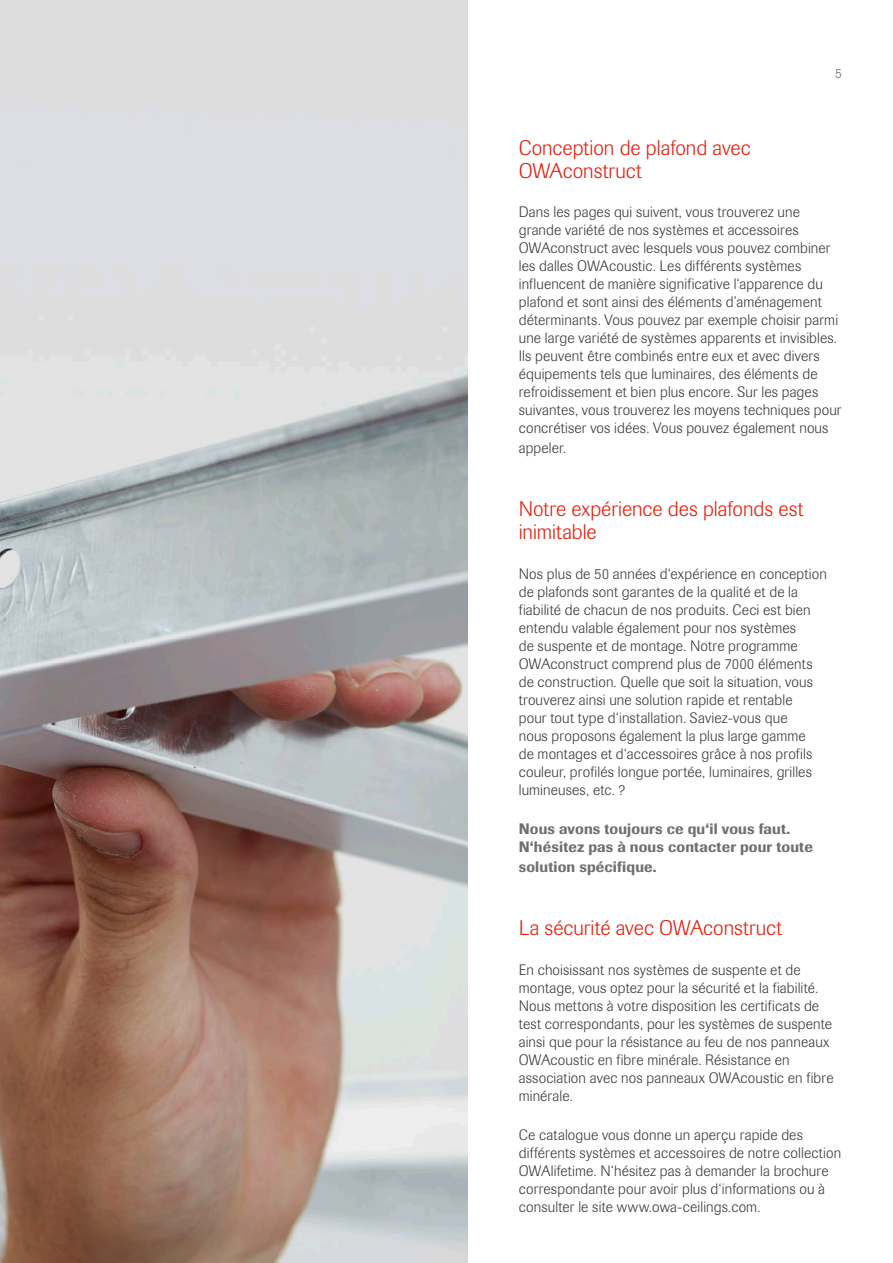
<style>
.page{position:relative;width:893px;height:1263px;background:#fff}
.page>*{position:absolute;margin:0;border:0;box-sizing:border-box;transform-origin:0 0}
.t1{font:300 21px/23.1px "Imago Pro";color:#e41f0d}
.t2{font:300 15px/18px "Imago Pro";letter-spacing:.01em;color:#3b3b3a}
.t3{font:500 15px/18px "Imago Pro";letter-spacing:.01em;color:#6f6f6e}
.t4{font:300 13.5px "Imago Pro";color:#6f6f6e}
</style>
<div class="page">
<img style="left:0;top:0;width:468px;height:1263px">
<p class="t4" style="left:835px;top:65px;width:8px">5</p>
<h1 class="t1" style="left:519px;top:135px;width:233px">Conception de plafond avec<br>OWAconstruct</h1>
<p class="t2" style="left:519px;top:203px;width:324px">Dans les pages qui suivent, vous trouverez une grande variété de nos systèmes et accessoires OWAconstruct avec lesquels vous pouvez combiner les dalles OWAcoustic. Les différents systèmes influencent de manière significative l‘apparence du plafond et sont ainsi des éléments d’aménagement déterminants. Vous pouvez par exemple choisir parmi une large variété de systèmes apparents et invisibles.<br>Ils peuvent être combinés entre eux et avec divers équipements tels que luminaires, des éléments de refroidissement et bien plus encore. Sur les pages suivantes, vous trouverez les moyens techniques pour concrétiser vos idées. Vous pouvez également nous</p>
<p class="t2" style="left:519px;top:438px;width:49px">appeler.</p>
<h1 class="t1" style="left:519px;top:497px;width:286px">Notre expérience des plafonds est inimitable</h1>
<p class="t2" style="left:519px;top:564px;width:310px">Nos plus de 50 années d‘expérience en conception de plafonds sont garantes de la qualité et de la fiabilité de chacun de nos produits. Ceci est bien entendu valable également pour nos systèmes<br>de suspente et de montage. Notre programme OWAconstruct comprend plus de 7000 éléments de construction. Quelle que soit la situation, vous trouverez ainsi une solution rapide et rentable<br>pour tout type d‘installation. Saviez-vous que<br>nous proposons également la plus large gamme<br>de montages et d‘accessoires grâce à nos profils couleur, profilés longue portée, luminaires, grilles lumineuses, etc. ?</p>
<p class="t3" style="left:519px;top:820px;width:296px">Nous avons toujours ce qu‘il vous faut.<br>N‘hésitez pas à nous contacter pour toute</p>
<p class="t3" style="left:519px;top:857px;width:139px">solution spécifique.</p>
<h1 class="t1" style="left:519px;top:916px;width:265px">La sécurité avec OWAconstruct</h1>
<p class="t2" style="left:519px;top:960px;width:316px">En choisissant nos systèmes de suspente et de montage, vous optez pour la sécurité et la fiabilité.<br>Nous mettons à votre disposition les certificats de test correspondants, pour les systèmes de suspente ainsi que pour la résistance au feu de nos panneaux OWAcoustic en fibre minérale. Résistance en association avec nos panneaux OWAcoustic en fibre minérale.</p>
<p class="t2" style="left:519px;top:1125px;width:324px">Ce catalogue vous donne un aperçu rapide des différents systèmes et accessoires de notre collection OWAlifetime. N‘hésitez pas à demander la brochure correspondante pour avoir plus d‘informations ou à consulter le site www.owa-ceilings.com.</p>
</div>
